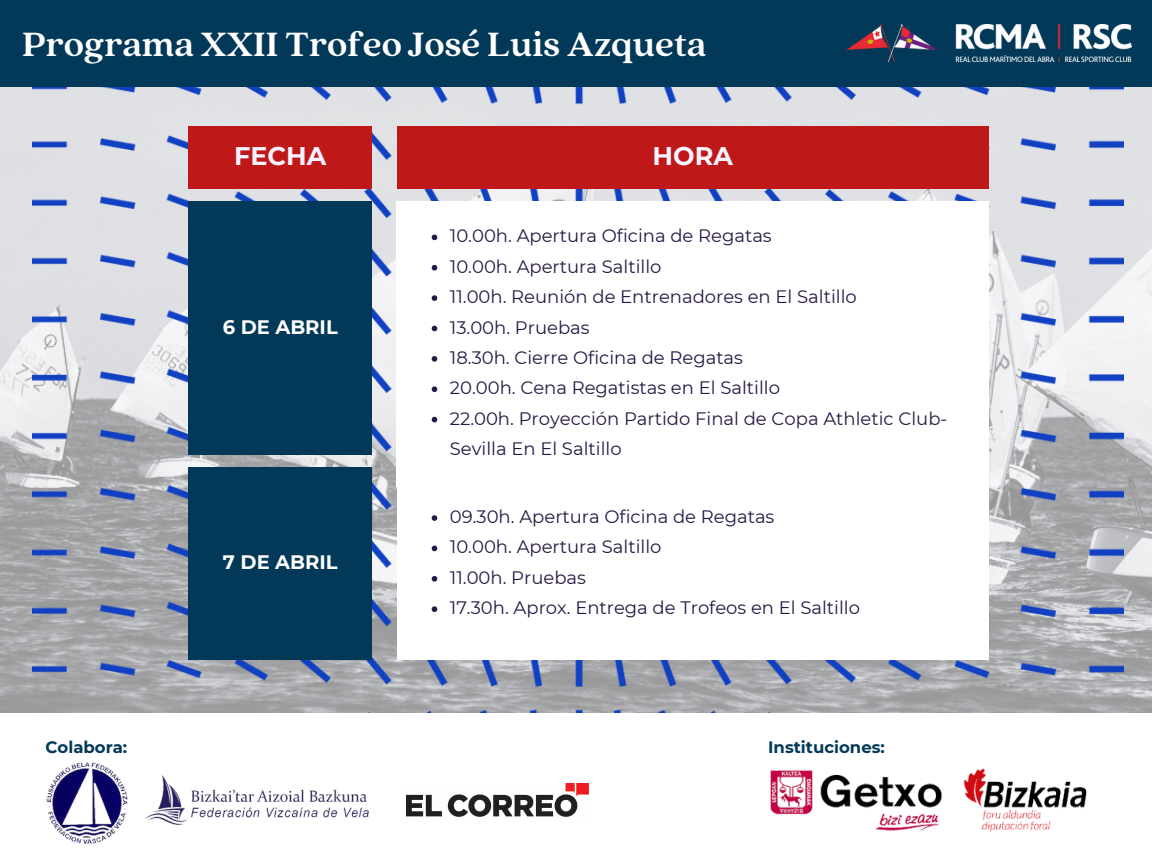
<style>
.page{position:relative;width:1152px;height:864px;background:#fff}
.page>*{position:absolute;margin:0;border:0;box-sizing:border-box;transform-origin:0 0}
.t1{font:700 37.5px "Quincy CF";color:#fff}
.t2{font:700 25.5px "Montserrat";color:#f7f3ff}
.t3{font:700 19.5px "Montserrat";color:#fff}
.t4{font:18px/30.3px "Montserrat";color:#271844}
.t5{font:700 16.5px "Montserrat";color:#033958}
</style>
<div class="page">
<img style="left:0;top:86px;width:1152px;height:627px">
<img style="left:32px;top:86px;width:1091px;height:627px">
<div style="left:0;top:0;width:1152px;height:86px;background:#033958"></div>
<div style="left:189px;top:201px;width:183px;height:253px;background:#033958"></div>
<div style="left:397px;top:201px;width:592px;height:285px;background:#fff"></div>
<svg style="left:432px;top:235px;width:5px;height:5px"></svg>
<svg style="left:432px;top:265px;width:5px;height:6px"></svg>
<svg style="left:432px;top:295px;width:5px;height:6px"></svg>
<svg style="left:432px;top:326px;width:5px;height:5px"></svg>
<svg style="left:432px;top:356px;width:5px;height:6px"></svg>
<svg style="left:432px;top:386px;width:5px;height:6px"></svg>
<svg style="left:432px;top:417px;width:5px;height:5px"></svg>
<div style="left:189px;top:126px;width:183px;height:62px;background:#bf1818"></div>
<div style="left:397px;top:126px;width:592px;height:62px;background:#bf1818"></div>
<div style="left:189px;top:467px;width:183px;height:193px;background:#033958"></div>
<div style="left:397px;top:467px;width:591px;height:193px;background:#fff"></div>
<svg style="left:432px;top:515px;width:5px;height:6px"></svg>
<svg style="left:432px;top:546px;width:5px;height:5px"></svg>
<svg style="left:432px;top:576px;width:5px;height:6px"></svg>
<svg style="left:432px;top:606px;width:5px;height:6px"></svg>
<img style="left:770px;top:770px;width:172px;height:61px">
<img style="left:145px;top:776px;width:224px;height:48px">
<img style="left:963px;top:769px;width:124px;height:63px">
<img style="left:46px;top:762px;width:82px;height:83px">
<img style="left:847px;top:25px;width:284px;height:37px">
<img style="left:406px;top:783px;width:183px;height:34px">
<p class="t1" style="left:22px;top:20px;width:686px">Programa XXII Trofeo José Luis Azqueta</p>
<p class="t2" style="left:234px;top:141px;width:94px">FECHA</p>
<p class="t2" style="left:653px;top:141px;width:82px">HORA</p>
<h1 class="t3" style="left:223px;top:315px;width:116px">6 DE ABRIL</h1>
<p class="t3" style="left:223px;top:550px;width:116px">7 DE ABRIL</p>
<p class="t4" style="left:450px;top:221px;width:323px">10.00h. Apertura Oficina de Regatas</p>
<p class="t4" style="left:450px;top:251px;width:213px">10.00h. Apertura Saltillo</p>
<h2 class="t4" style="left:450px;top:282px;width:408px">11.00h. Reunión de Entrenadores en El Saltillo</h2>
<h2 class="t4" style="left:450px;top:312px;width:141px">13.00h. Pruebas</h2>
<h3 class="t4" style="left:450px;top:342px;width:295px">18.30h. Cierre Oficina de Regatas</h3>
<h3 class="t4" style="left:450px;top:373px;width:332px">20.00h. Cena Regatistas en El Saltillo</h3>
<p class="t4" style="left:450px;top:403px;width:499px">22.00h. Proyección Partido Final de Copa Athletic Club-<br>Sevilla En El Saltillo</p>
<p class="t4" style="left:450px;top:502px;width:326px">09.30h. Apertura Oficina de Regatas</p>
<p class="t4" style="left:450px;top:532px;width:213px">10.00h. Apertura Saltillo</p>
<p class="t4" style="left:450px;top:562px;width:138px">11.00h. Pruebas</p>
<p class="t4" style="left:450px;top:593px;width:412px">17.30h. Aprox. Entrega de Trofeos en El Saltillo</p>
<p class="t5" style="left:45px;top:737px;width:83px">Colabora:</p>
<p class="t5" style="left:768px;top:737px;width:118px">Instituciones:</p>
</div>
